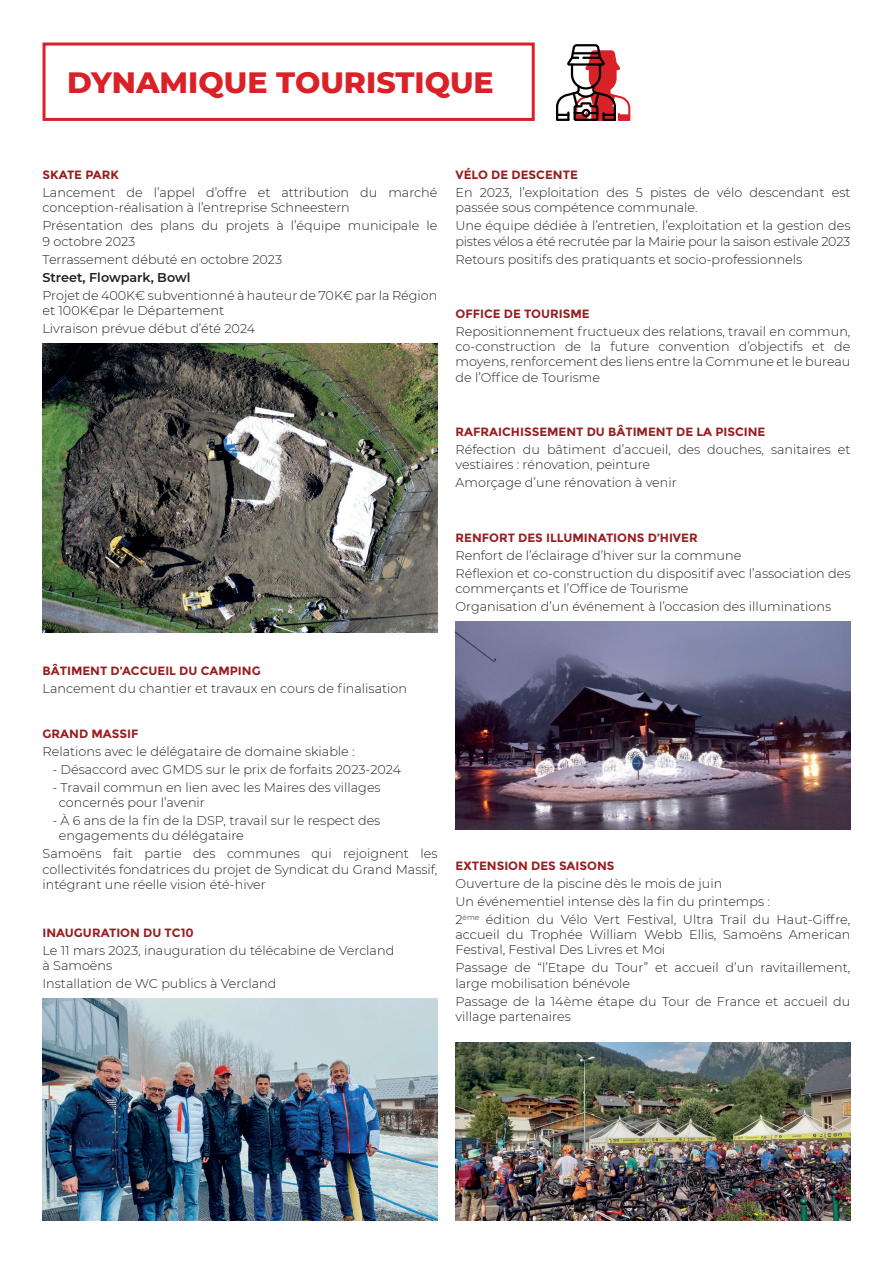
<style>
.page{position:relative;width:893px;height:1263px;background:#fff}
.page>*{position:absolute;margin:0;border:0;box-sizing:border-box;transform-origin:0 0}
.t1{font:800 30px "Montserrat";color:#d92128}
.t2{font:300 12.75px/15.3px "Montserrat";color:#231f20}
.t3{font:300 12.75px/15.3px "Montserrat";letter-spacing:-.02em;color:#231f20}
.t4{font:600 12.75px "Montserrat";color:#231f20}
.t5{font:700 12px "Montserrat";color:#981e21}
</style>
<div class="page">
<img style="left:43px;top:999px;width:394px;height:221px">
<img style="left:455px;top:622px;width:395px;height:207px">
<img style="left:456px;top:1042px;width:394px;height:178px">
<div style="left:43px;top:43px;width:492px;height:78px;border:3px solid #d92128"></div>
<img style="left:43px;top:344px;width:394px;height:289px">
<svg style="left:556px;top:44px;width:74px;height:77px"></svg>
<h1 class="t1" style="left:67px;top:60px;width:428px">DYNAMIQUE TOURISTIQUE</h1>
<p class="t5" style="left:43px;top:168px;width:78px">SKATE PARK</p>
<p class="t2" style="left:43px;top:184px;width:396px">Lancement de l’appel d’offre et attribution du marché conception-réalisation à l’entreprise Schneestern</p>
<p class="t2" style="left:43px;top:218px;width:396px">Présentation des plans du projets à l’équipe municipale le<br>9 octobre 2023</p>
<p class="t2" style="left:43px;top:251px;width:241px">Terrassement débuté en octobre 2023</p>
<p class="t4" style="left:43px;top:268px;width:149px">Street, Flowpark, Bowl</p>
<p class="t2" style="left:43px;top:287px;width:396px">Projet de 400K€ subventionné à hauteur de 70K€ par la Région et 100K€par le Département</p>
<p class="t2" style="left:43px;top:320px;width:214px">Livraison prévue début d’été 2024</p>
<p class="t5" style="left:456px;top:168px;width:124px">VÉLO DE DESCENTE</p>
<p class="t2" style="left:456px;top:184px;width:396px">En 2023, l’exploitation des 5 pistes de vélo descendant est passée sous compétence communale.</p>
<p class="t3" style="left:456px;top:218px;width:396px">Une équipe dédiée à l’entretien, l’exploitation et la gestion des pistes vélos a été recrutée par la Mairie pour la saison estivale 2023</p>
<p class="t2" style="left:456px;top:251px;width:348px">Retours positifs des pratiquants et socio-professionnels</p>
<p class="t5" style="left:456px;top:306px;width:136px">OFFICE DE TOURISME</p>
<p class="t2" style="left:456px;top:323px;width:396px;text-align:justify">Repositionnement fructueux des relations, travail en commun, co-construction de la future convention d’objectifs et de moyens, renforcement des liens entre la Commune et le bureau de l’Office de Tourisme</p>
<p class="t5" style="left:456px;top:424px;width:311px">RAFRAICHISSEMENT DU BÂTIMENT DE LA PISCINE</p>
<p class="t2" style="left:456px;top:441px;width:396px">Réfection du bâtiment d’accueil, des douches, sanitaires et vestiaires : rénovation, peinture</p>
<p class="t2" style="left:456px;top:474px;width:223px">Amorçage d’une rénovation à venir</p>
<p class="t5" style="left:456px;top:530px;width:244px">RENFORT DES ILLUMINATIONS D’HIVER</p>
<p class="t2" style="left:456px;top:546px;width:396px;line-height:18px">Renfort de l’éclairage d’hiver sur la commune<br>Réflexion et co-construction du dispositif avec l’association des</p>
<p class="t2" style="left:456px;top:579px;width:377px;line-height:18px">commerçants et l’Office de Tourisme<br>Organisation d’un événement à l’occasion des illuminations</p>
<p class="t5" style="left:43px;top:664px;width:220px">BÂTIMENT D’ACCUEIL DU CAMPING</p>
<p class="t2" style="left:43px;top:681px;width:366px">Lancement du chantier et travaux en cours de finalisation</p>
<p class="t5" style="left:43px;top:726px;width:97px">GRAND MASSIF</p>
<p class="t2" style="left:43px;top:743px;width:314px">Relations avec le délégataire de domaine skiable :</p>
<p class="t2" style="left:52px;top:761px;width:350px">- Désaccord avec GMDS sur le prix de forfaits 2023-2024</p>
<p class="t2" style="left:59px;top:779px;width:323px;text-indent:-7px">- Travail commun en lien avec les Maires des villages concernés pour l’avenir</p>
<p class="t2" style="left:59px;top:812px;width:323px;text-indent:-7px">- À 6 ans de la fin de la DSP, travail sur le respect des engagements du délégataire</p>
<p class="t2" style="left:43px;top:846px;width:396px;text-align:justify">Samoëns fait partie des communes qui rejoignent les collectivités fondatrices du projet de Syndicat du Grand Massif, intégrant une réelle vision été-hiver</p>
<p class="t5" style="left:43px;top:925px;width:153px">INAUGURATION DU TC10</p>
<p class="t2" style="left:43px;top:942px;width:353px">Le 11 mars 2023, inauguration du télécabine de Vercland à Samoëns</p>
<p class="t2" style="left:43px;top:975px;width:235px">Installation de WC publics à Vercland</p>
<p class="t5" style="left:456px;top:858px;width:160px">EXTENSION DES SAISONS</p>
<p class="t2" style="left:456px;top:874px;width:396px;line-height:18px">Ouverture de la piscine dès le mois de juin<br>Un événementiel intense dès la fin du printemps :<br>2<sup>ème</sup> édition du Vélo Vert Festival, Ultra Trail du Haut-Giffre,</p>
<p class="t2" style="left:456px;top:926px;width:396px">accueil du Trophée William Webb Ellis, Samoëns American<br>Festival, Festival Des Livres et Moi</p>
<p class="t2" style="left:456px;top:960px;width:396px">Passage de “l’Etape du Tour” et accueil d’un ravitaillement, large mobilisation bénévole</p>
<p class="t2" style="left:456px;top:993px;width:396px">Passage de la 14ème étape du Tour de France et accueil du village partenaires</p>
</div>
